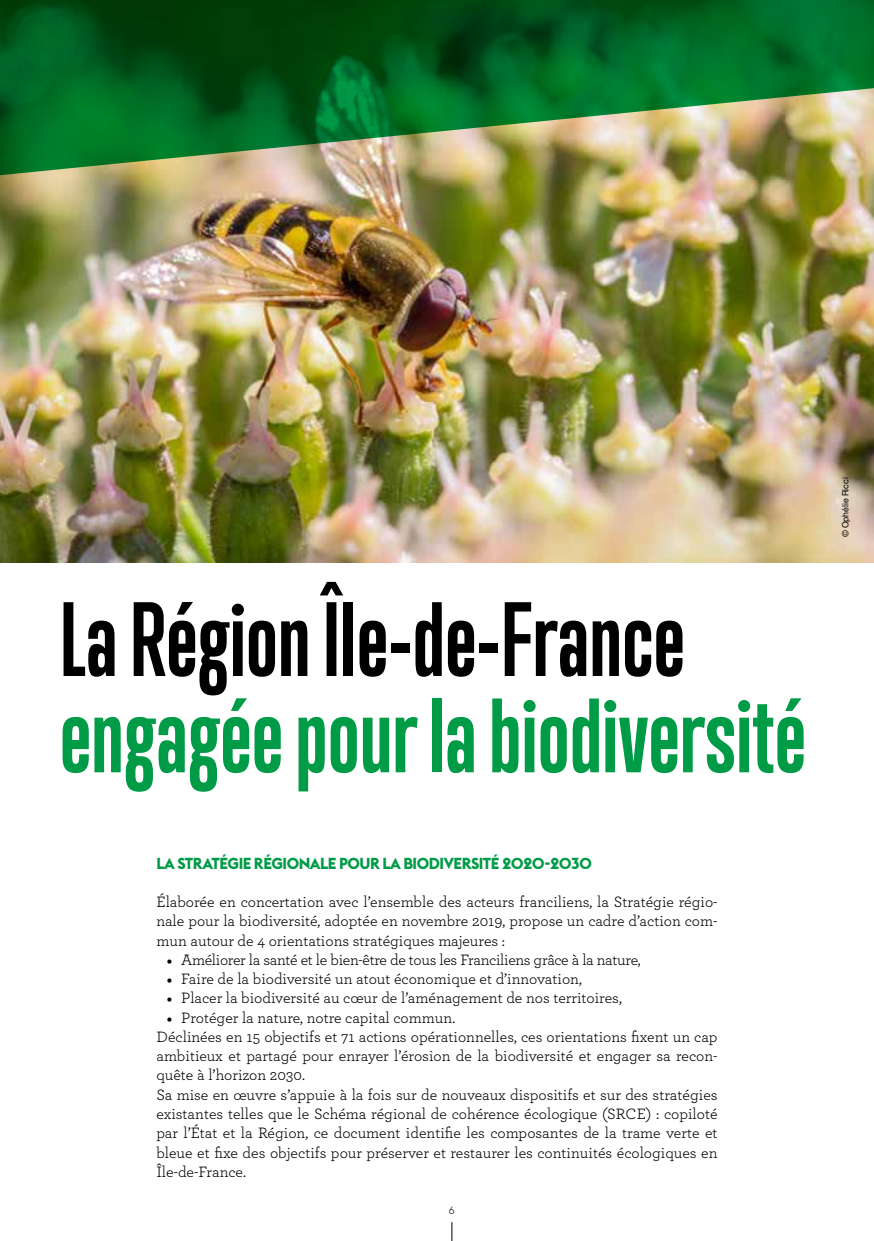
<style>
.page{position:relative;width:874px;height:1241px;background:#fff}
.page>*{position:absolute;margin:0;border:0;box-sizing:border-box;transform-origin:0 0}
.t1{font:700 96.25px "Trump Gothic Pro";color:#009b47}
.t2{font:700 96.25px "Trump Gothic Pro";color:#000}
.t3{font:15.75px/19.2px "Archer Pro";color:#000;text-align:justify}
.t4{font:15.75px "Archer Pro";letter-spacing:-.02em;color:#000}
.t5{font:700 15.75px "Euclid Flex";letter-spacing:-.03em;color:#009b47}
.t6{font:300 10.5px "Euclid Flex";color:#000}
.t7{font:8.75px "Helvetica Neue LT Std";letter-spacing:-.01em;color:#000}
.s1{font-family:"Minion Pro"}
</style>
<div class="page">
<svg style="left:451px;top:1222px;width:1px;height:18px"></svg>
<img style="left:0;top:178px;width:873px;height:384px">
<img style="left:0;top:0;width:873px;height:178px">
<h1 class="t2" style="left:60px;top:580px;width:626px">La Région Île-de-France</h1>
<h1 class="t1" style="left:60px;top:677px;width:747px">engagée pour la biodiversité</h1>
<p class="t5" style="left:156px;top:853px;width:437px">LA STRATÉGIE RÉGIONALE POUR LA BIODIVERSITÉ 2020-2030</p>
<p class="t3" style="left:156px;top:891px;width:562px">Élaborée en concertation avec l’ensemble des acteurs franciliens, la Stratégie régio&shy;nale pour la biodiversité, adoptée en novembre 2019, propose un cadre d’action com&shy;mun autour de 4 orientations stratégiques majeures :</p>
<p class="t4" style="left:166px;top:948px;width:475px"><span class="s1">•</span> Améliorer la santé et le bien-être de tous les Franciliens grâce à la nature,</p>
<p class="t3" style="left:166px;top:968px;width:417px"><span class="s1">•</span> Faire de la biodiversité un atout économique et d’innovation,</p>
<p class="t3" style="left:166px;top:987px;width:457px"><span class="s1">•</span> Placer la biodiversité au cœur de l’aménagement de nos territoires,</p>
<p class="t3" style="left:156px;top:1006px;width:562px;text-align:left;text-indent:10px"><span class="s1">•</span> Protéger la nature, notre capital commun.<br>Déclinées en 15 objectifs et 71 actions opérationnelles, ces orientations fixent un cap ambitieux et partagé pour enrayer l’érosion de la biodiversité et engager sa recon&shy;quête à l’horizon 2030.<br>Sa mise en œuvre s’appuie à la fois sur de nouveaux dispositifs et sur des stratégies existantes telles que le Schéma régional de cohérence écologique (SRCE) : copiloté par l’État et la Région, ce document identifie les composantes de la trame verte et bleue et fixe des objectifs pour préserver et restaurer les continuités écologiques en Île-de-France.</p>
<p class="t6" style="left:448px;top:1203px;width:7px">6</p>
<p class="t7" style="left:839px;top:537px;width:61px;rotate:-90deg">© Ophélie Ricci</p>
</div>
